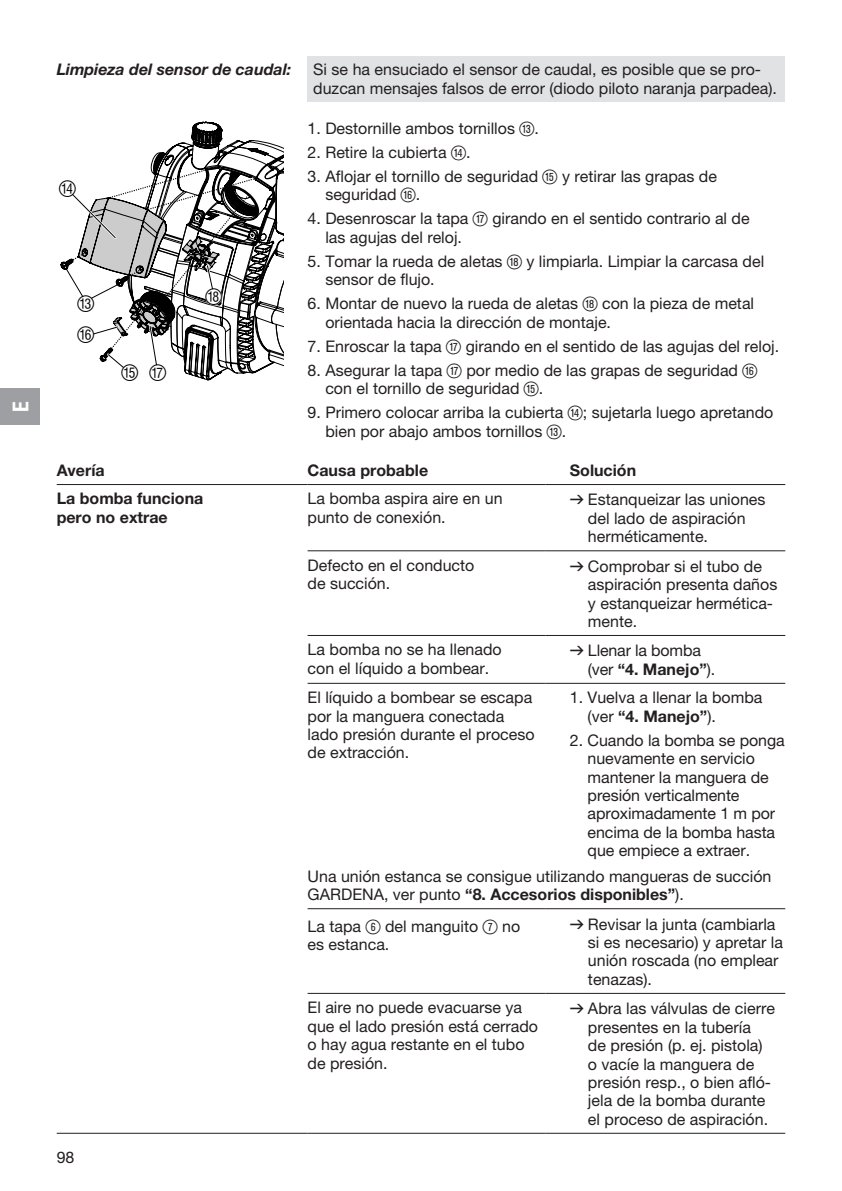
<style>
.page{position:relative;width:842px;height:1191px;background:#fff}
.page>*{position:absolute;margin:0;border:0;box-sizing:border-box;transform-origin:0 0}
.t1{font:22px "Ziffern";color:#000}
.t2{font:22px "GARDENA Pro Bo Cond";color:#fff}
.t3{font:16px/18.4px "GARDENA Pro";color:#231f20}
.t4{font:700 16px/18.4px "GARDENA Pro";color:#231f20}
.t5{font:italic 700 16px "GARDENA Pro";color:#231f20}
.s1{font-family:"Ziffernim Kreisund Quadrat BQ";font-size:20px}
.s2{font-family:"Formdruck"}
.s3{font-weight:700}
</style>
<div class="page">
<div style="left:308px;top:57px;width:477px;height:45px;background:#e1e2e4"></div>
<svg style="left:60px;top:122px;width:223px;height:259px"></svg>
<hr style="left:57px;top:484px;width:251px;height:1px;background:#231f20">
<hr style="left:308px;top:484px;width:238px;height:1px;background:#231f20">
<hr style="left:546px;top:484px;width:239px;height:1px;background:#231f20">
<hr style="left:308px;top:550px;width:238px;height:1px;background:#231f20">
<hr style="left:546px;top:550px;width:239px;height:1px;background:#231f20">
<hr style="left:308px;top:635px;width:238px;height:1px;background:#231f20">
<hr style="left:546px;top:635px;width:239px;height:1px;background:#231f20">
<hr style="left:308px;top:683px;width:238px;height:1px;background:#231f20">
<hr style="left:546px;top:683px;width:239px;height:1px;background:#231f20">
<hr style="left:308px;top:908px;width:238px;height:1px;background:#231f20">
<hr style="left:546px;top:908px;width:239px;height:1px;background:#231f20">
<hr style="left:308px;top:1132px;width:238px;height:1px;background:#231f20">
<hr style="left:546px;top:1132px;width:239px;height:1px;background:#231f20">
<hr style="left:308px;top:993px;width:238px;height:1px;background:#231f20">
<hr style="left:546px;top:993px;width:239px;height:1px;background:#231f20">
<hr style="left:57px;top:1132px;width:251px;height:1px;background:#231f20">
<div style="left:0;top:388px;width:40px;height:37px;background:#9d9fa2"></div>
<h1 class="t2" style="left:7px;top:412px;width:12px;rotate:-90deg">E</h1>
<p class="t5" style="left:57px;top:60px;width:236px">Limpieza del sensor de caudal:</p>
<h1 class="t1" style="left:59px;top:177px;width:19px">D</h1>
<h1 class="t1" style="left:77px;top:292px;width:19px">C</h1>
<h1 class="t1" style="left:77px;top:323px;width:19px">F</h1>
<h1 class="t1" style="left:121px;top:361px;width:47px">E G</h1>
<h1 class="t1" style="left:205px;top:285px;width:19px">H</h1>
<p class="t3" style="left:313px;top:60px;width:465px">Si se ha ensuciado el sensor de caudal, es posible que se pro&shy;duzcan mensajes falsos de error (diodo piloto naranja parpadea).</p>
<p class="t3" style="left:308px;top:119px;width:233px">1. Destornille ambos tornillos <span class="s1">E</span>.</p>
<p class="t3" style="left:308px;top:143px;width:164px">2. Retire la cubierta <span class="s1">R</span>.</p>
<p class="t3" style="left:325px;top:167px;width:393px;text-indent:-18px">3. Aflojar el tornillo de seguridad <span class="s1">T</span> y retirar las grapas de seguridad <span class="s1">Z</span>.</p>
<p class="t3" style="left:325px;top:209px;width:426px;text-indent:-18px">4. Desenroscar la tapa <span class="s1">U</span> girando en el sentido contrario al de las agujas del reloj.</p>
<p class="t3" style="left:325px;top:252px;width:440px;text-indent:-18px">5. Tomar la rueda de aletas <span class="s1">I</span> y limpiarla. Limpiar la carcasa del sensor de flujo.</p>
<p class="t3" style="left:325px;top:294px;width:430px;text-indent:-18px">6. Montar de nuevo la rueda de aletas <span class="s1">I</span> con la pieza de metal orientada hacia la dirección de montaje.</p>
<p class="t3" style="left:308px;top:337px;width:473px">7. Enroscar la tapa <span class="s1">U</span> girando en el sentido de las agujas del reloj.</p>
<p class="t3" style="left:325px;top:361px;width:434px;text-indent:-18px">8. Asegurar la tapa <span class="s1">U</span> por medio de las grapas de seguridad <span class="s1">Z </span>con el tornillo de seguridad <span class="s1">T</span>.</p>
<p class="t3" style="left:325px;top:403px;width:449px;text-indent:-18px">9. Primero colocar arriba la cubierta <span class="s1">R</span>; sujetarla luego apretando bien por abajo ambos tornillos <span class="s1">E</span>.</p>
<p class="t4" style="left:57px;top:461px;width:49px">Avería</p>
<p class="t4" style="left:308px;top:461px;width:122px">Causa probable</p>
<p class="t4" style="left:570px;top:461px;width:68px">Solución</p>
<p class="t4" style="left:57px;top:489px;width:148px">La bomba funciona pero no extrae</p>
<p class="t3" style="left:308px;top:489px;width:197px">La bomba aspira aire en un punto de conexión.</p>
<p class="t3" style="left:588px;top:490px;width:179px;text-indent:-18px"><span class="s2">v</span> Estanqueizar las uniones del lado de aspiración herméticamente.</p>
<p class="t3" style="left:308px;top:555px;width:168px">Defecto en el conducto de succión.</p>
<p class="t3" style="left:588px;top:556px;width:191px;text-indent:-18px"><span class="s2">v</span> Comprobar si el tubo de aspiración presenta daños y estanqueizar hermética&shy;mente.</p>
<p class="t3" style="left:308px;top:640px;width:196px">La bomba no se ha llenado con el líquido a bombear.</p>
<p class="t3" style="left:588px;top:641px;width:129px;text-indent:-18px"><span class="s2">v</span> Llenar la bomba (ver <span class="s3">“4. Manejo”</span>).</p>
<p class="t3" style="left:308px;top:688px;width:228px">El líquido a bombear se escapa por la manguera conectada lado presión durante el proceso de extracción.</p>
<p class="t3" style="left:588px;top:688px;width:176px;text-indent:-18px">1. Vuelva a llenar la bomba (ver <span class="s3">“4. Manejo”</span>).</p>
<p class="t3" style="left:588px;top:730px;width:199px;text-indent:-18px">2. Cuando la bomba se ponga nuevamente en servicio mantener la manguera de presión verticalmente aproximadamente 1 m por encima de la bomba hasta que empiece a extraer.</p>
<p class="t3" style="left:308px;top:866px;width:465px">Una unión estanca se consigue utilizando mangueras de succión<br>GARDENA, ver punto <span class="s3">“8. Accesorios disponibles”</span>).</p>
<p class="t3" style="left:308px;top:916px;width:214px">La tapa <span class="s1">6</span> del manguito <span class="s1">7</span> no es estanca.</p>
<p class="t3" style="left:588px;top:914px;width:196px;text-indent:-18px"><span class="s2">v</span> Revisar la junta (cambiarla si es necesario) y apretar la unión roscada (no emplear tenazas).</p>
<p class="t3" style="left:308px;top:998px;width:232px">El aire no puede evacuarse ya que el lado presión está cerrado o hay agua restante en el tubo de presión.</p>
<p class="t3" style="left:588px;top:999px;width:188px;text-indent:-18px"><span class="s2">v</span> Abra las válvulas de cierre presentes en la tubería<br>de presión (p. ej. pistola) o vacíe la manguera de presión resp., o bien afló&shy;jela de la bomba durante el proceso de aspiración.</p>
<p class="t3" style="left:57px;top:1147px;width:19px">98</p>
</div>
